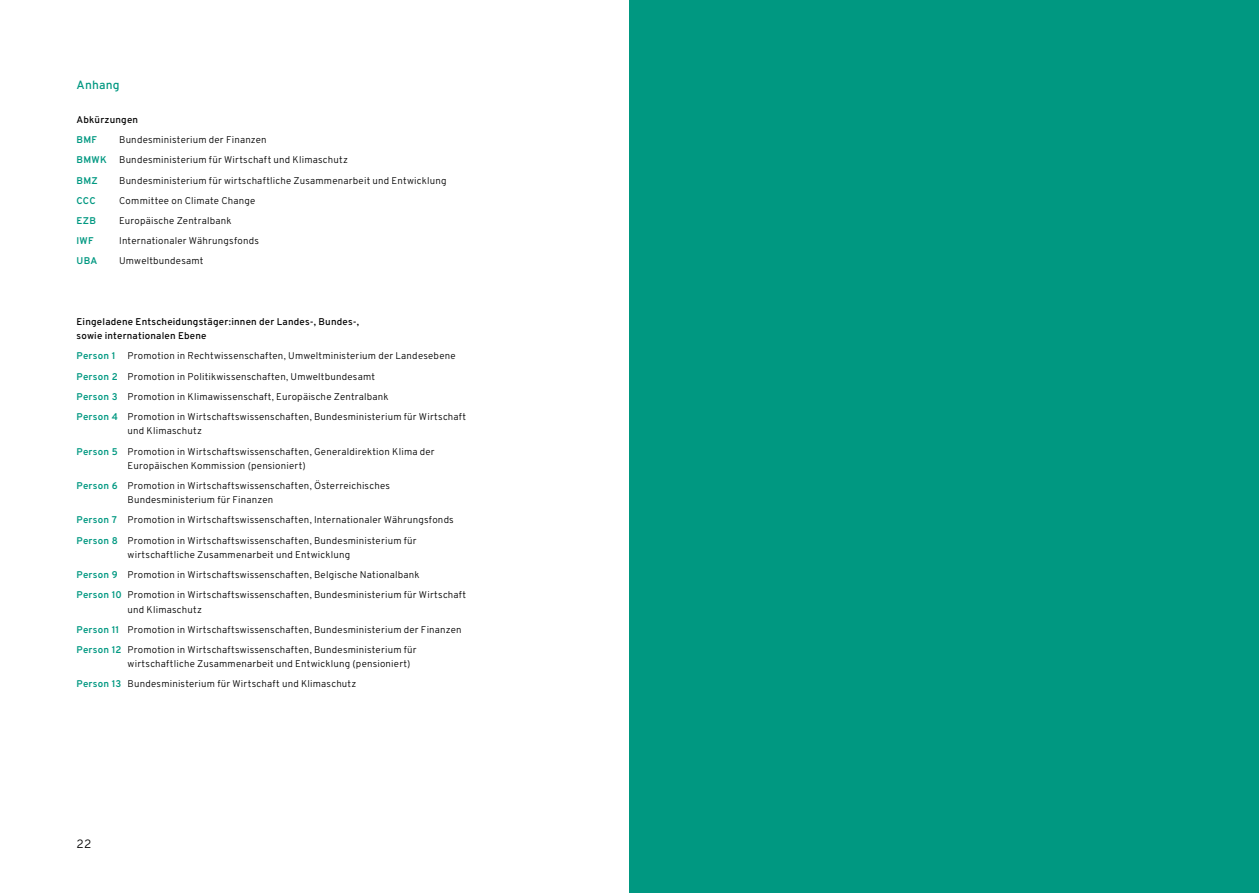
<style>
.page{position:relative;width:1259px;height:893px;background:#fff}
.page>*{position:absolute;margin:0;border:0;box-sizing:border-box;transform-origin:0 0}
.t1{font:500 12px "Overpass";letter-spacing:.015em;color:#009881}
.t2{font:12px "Overpass";color:#000}
.t3{font:9.75px/20.2px "Overpass";letter-spacing:.025em;color:#000}
.t4{font:500 9.75px/14.2px "Overpass";letter-spacing:.025em;color:#000}
.t5{font:600 9.75px "Overpass";letter-spacing:.025em;color:#009881}
.s1{font-weight:600;color:#009881}
</style>
<div class="page">
<div style="left:629px;top:0;width:630px;height:893px;background:#009881"></div>
<p class="t1" style="left:77px;top:75px;width:45px">Anhang</p>
<p class="t4" style="left:77px;top:112px;width:63px">Abkürzungen</p>
<p class="t5" style="left:77px;top:132px;width:22px">BMF</p>
<p class="t3" style="left:119px;top:129px;width:149px">Bundesministerium der Finanzen</p>
<p class="t5" style="left:77px;top:152px;width:32px">BMWK</p>
<p class="t3" style="left:119px;top:149px;width:230px">Bundesministerium für Wirtschaft und Klimaschutz</p>
<p class="t5" style="left:77px;top:172px;width:23px">BMZ</p>
<p class="t3" style="left:119px;top:170px;width:329px">Bundesministerium für wirtschaftliche Zusammenarbeit und Entwicklung</p>
<p class="t5" style="left:77px;top:193px;width:21px">CCC</p>
<p class="t3" style="left:119px;top:190px;width:138px">Committee on Climate Change</p>
<p class="t5" style="left:77px;top:213px;width:21px">EZB</p>
<p class="t3" style="left:119px;top:210px;width:114px">Europäische Zentralbank</p>
<p class="t5" style="left:77px;top:233px;width:19px">IWF</p>
<p class="t3" style="left:119px;top:230px;width:141px">Internationaler Währungsfonds</p>
<p class="t5" style="left:77px;top:253px;width:22px">UBA</p>
<p class="t3" style="left:119px;top:250px;width:86px">Umweltbundesamt</p>
<p class="t4" style="left:77px;top:314px;width:284px">Eingeladene Entscheidungstäger:innen der Landes-, Bundes-, sowie internationalen Ebene</p>
<p class="t3" style="left:77px;top:346px;width:391px"><span class="s1">Person 1</span> Promotion in Rechtwissenschaften, Umweltministerium der Landesebene <span class="s1">Person 2</span> Promotion in Politikwissenschaften, Umweltbundesamt<br><span class="s1">Person 3</span> Promotion in Klimawissenschaft, Europäische Zentralbank<br><span class="s1">Person 4</span> Promotion in Wirtschaftswissenschaften, Bundesministerium für Wirtschaft</p>
<p class="t3" style="left:77px;top:420px;width:360px;text-indent:51px">und Klimaschutz<br><span class="s1">Person 5</span> Promotion in Wirtschaftswissenschaften, Generaldirektion Klima der</p>
<p class="t3" style="left:77px;top:455px;width:315px;text-indent:51px">Europäischen Kommission (pensioniert)<br><span class="s1">Person 6</span> Promotion in Wirtschaftswissenschaften, Österreichisches</p>
<p class="t3" style="left:77px;top:489px;width:379px;text-indent:51px">Bundesministerium für Finanzen<br><span class="s1">Person 7</span> Promotion in Wirtschaftswissenschaften, Internationaler Währungsfonds<br><span class="s1">Person 8</span> Promotion in Wirtschaftswissenschaften, Bundesministerium für</p>
<p class="t3" style="left:77px;top:544px;width:391px;text-indent:51px">wirtschaftliche Zusammenarbeit und Entwicklung<br><span class="s1">Person 9</span> Promotion in Wirtschaftswissenschaften, Belgische Nationalbank<br><span class="s1">Person 10</span> Promotion in Wirtschaftswissenschaften, Bundesministerium für Wirtschaft</p>
<p class="t3" style="left:77px;top:599px;width:386px;text-indent:51px">und Klimaschutz<br><span class="s1">Person 11</span> Promotion in Wirtschaftswissenschaften, Bundesministerium der Finanzen<br><span class="s1">Person 12</span> Promotion in Wirtschaftswissenschaften, Bundesministerium für</p>
<p class="t3" style="left:77px;top:653px;width:335px;text-indent:51px">wirtschaftliche Zusammenarbeit und Entwicklung (pensioniert)<br><span class="s1">Person 13</span> Bundesministerium für Wirtschaft und Klimaschutz</p>
<p class="t2" style="left:77px;top:834px;width:16px">22</p>
</div>
